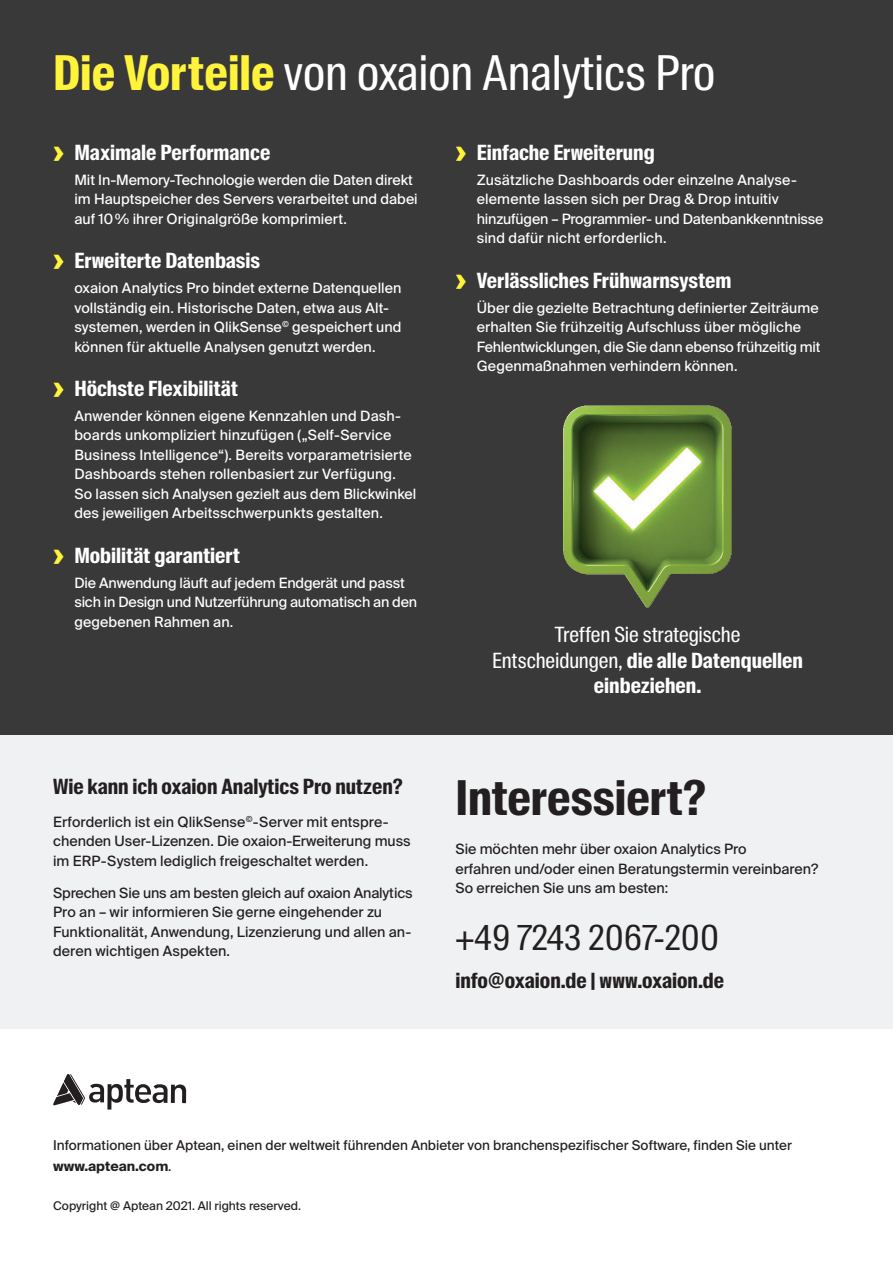
<style>
.page{position:relative;width:893px;height:1263px;background:#fff}
.page>*{position:absolute;margin:0;border:0;box-sizing:border-box;transform-origin:0 0}
.t1{font:48px "Suisse Intl Cond";color:#fff}
.t2{font:700 48px "Suisse Intl Cond";color:#231f20}
.t3{font:34.5px "Suisse Intl Cond";color:#231f20}
.t4{font:700 21px "Suisse Intl Cond";color:#fff}
.t5{font:21px/25.5px "Suisse Intl Cond";color:#fff;text-align:center}
.t6{font:700 21px "Suisse Intl Cond";color:#231f20}
.t7{font:14.25px/19.5px "Suisse Intl";letter-spacing:.005em;color:#fff}
.t8{font:14.25px/19.5px "Suisse Intl";color:#231f20}
.t9{font:13.5px/21px "Suisse Intl";color:#231f20}
.t10{font:12px "Suisse Intl";color:#231f20}
.s1{font-weight:700;color:#fff33c}
.s2{font-family:"Suisse Intl";font-size:30.45px;color:#fff33c}
.s3{font-weight:700}
</style>
<div class="page">
<svg style="left:53px;top:1074px;width:133px;height:35px"></svg>
<div style="left:0;top:0;width:893px;height:736px;background:#3a3939"></div>
<img style="left:563px;top:405px;width:169px;height:203px">
<div style="left:0;top:736px;width:893px;height:293px;background:#f0f1f2"></div>
<h1 class="t1" style="left:53px;top:46px;width:664px"><span class="s1">Die Vorteile</span> von oxaion Analytics Pro</h1>
<h3 class="t4" style="left:53px;top:140px;width:219px"><span class="s2">›</span> Maximale Performance</h3>
<p class="t7" style="left:74px;top:170px;width:345px">Mit In-Memory-Technologie werden die Daten direkt im Hauptspeicher des Servers verarbeitet und dabei auf 10% ihrer Originalgröße komprimiert.</p>
<h3 class="t4" style="left:53px;top:249px;width:209px"><span class="s2">›</span> Erweiterte Datenbasis</h3>
<p class="t7" style="left:74px;top:278px;width:329px">oxaion Analytics Pro bindet externe Datenquellen vollständig ein. Historische Daten, etwa aus Alt&shy;systemen, werden in QlikSense<sup>©</sup> gespeichert und können für aktuelle Analysen genutzt werden.</p>
<h3 class="t4" style="left:53px;top:376px;width:186px"><span class="s2">›</span> Höchste Flexibilität</h3>
<p class="t7" style="left:74px;top:406px;width:343px">Anwender können eigene Kennzahlen und Dash&shy;boards unkompliziert hinzufügen („Self-Service Business Intelligence“). Bereits vorparametrisierte Dashboards stehen rollenbasiert zur Verfügung.<br>So lassen sich Analysen gezielt aus dem Blickwinkel des jeweiligen Arbeitsschwerpunkts gestalten.</p>
<h3 class="t4" style="left:53px;top:543px;width:189px"><span class="s2">›</span> Mobilität garantiert</h3>
<p class="t7" style="left:74px;top:573px;width:344px">Die Anwendung läuft auf jedem Endgerät und passt sich in Design und Nutzerführung automatisch an den gegebenen Rahmen an.</p>
<h3 class="t6" style="left:53px;top:775px;width:351px">Wie kann ich oxaion Analytics Pro nutzen?</h3>
<p class="t8" style="left:53px;top:812px;width:359px">Erforderlich ist ein QlikSense<sup>©</sup>-Server mit entspre&shy;chenden User-Lizenzen. Die oxaion-Erweiterung muss im ERP-System lediglich freigeschaltet werden.</p>
<p class="t8" style="left:53px;top:883px;width:361px">Sprechen Sie uns am besten gleich auf oxaion Analytics Pro an – wir informieren Sie gerne eingehender zu Funktionalität, Anwendung, Lizenzierung und allen an&shy;deren wichtigen Aspekten.</p>
<h3 class="t4" style="left:455px;top:140px;width:201px"><span class="s2">›</span> Einfache Erweiterung</h3>
<p class="t7" style="left:477px;top:170px;width:348px">Zusätzliche Dashboards oder einzelne Analyse&shy;elemente lassen sich per Drag &amp; Drop intuitiv hinzufügen – Programmier- und Datenbankkenntnisse sind dafür nicht erforderlich.</p>
<h3 class="t4" style="left:455px;top:268px;width:277px"><span class="s2">›</span> Verlässliches Frühwarnsystem</h3>
<p class="t7" style="left:477px;top:298px;width:345px">Über die gezielte Betrachtung definierter Zeiträume erhalten Sie frühzeitig Aufschluss über mögliche Fehlentwicklungen, die Sie dann ebenso frühzeitig mit Gegenmaßnahmen verhindern können.</p>
<h3 class="t5" style="left:492px;top:622px;width:312px">Treffen Sie strategische<br>Entscheidungen, <span class="s3">die alle Datenquellen einbeziehen.</span></h3>
<h1 class="t2" style="left:455px;top:770px;width:252px">Interessiert?</h1>
<p class="t8" style="left:455px;top:839px;width:364px">Sie möchten mehr über oxaion Analytics Pro<br>erfahren und/oder einen Beratungstermin vereinbaren?<br>So erreichen Sie uns am besten:</p>
<h2 class="t3" style="left:455px;top:917px;width:265px">+49 7243 2067-200</h2>
<h3 class="t6" style="left:455px;top:968px;width:270px">info@oxaion.de | www.oxaion.de</h3>
<p class="t9" style="left:53px;top:1134px;width:740px">Informationen über Aptean, einen der weltweit führenden Anbieter von branchenspezifischer Software, finden Sie unter <span class="s3">www.aptean.com</span>.</p>
<p class="t10" style="left:53px;top:1198px;width:249px">Copyright @ Aptean 2021. All rights reserved.</p>
</div>
